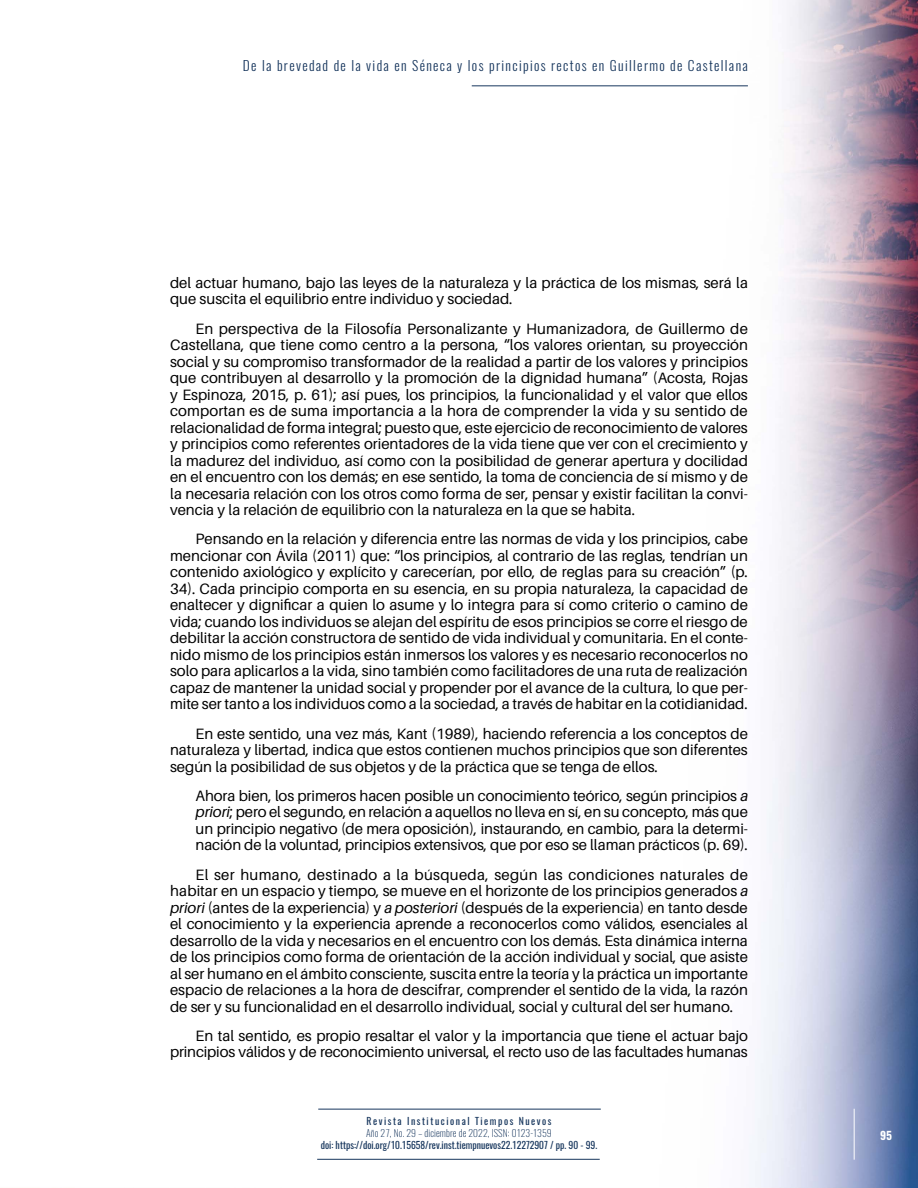
<style>
.page{position:relative;width:918px;height:1188px;background:#fff}
.page>*{position:absolute;margin:0;border:0;box-sizing:border-box;transform-origin:0 0}
.t1{font:15px/16.5px "Aileron";color:#000;text-align:justify}
.t2{font:300 13.5px "Oswald";letter-spacing:.1em;color:#17365d}
.t3{font:700 11.25px "Oswald";color:#fff}
.t4{font:9.75px "Oswald";color:#17365d}
.t5{font:200 9.75px "Oswald";letter-spacing:.01em;color:#17365d}
.t6{font:9.75px "Oswald";letter-spacing:.16em;color:#17365d}
.s1{font-style:italic}
</style>
<div class="page">
<img style="left:317px;top:0;width:601px;height:1188px">
<hr style="left:472px;top:85px;width:276px;height:1px;background:#17365d">
<hr style="left:854px;top:1109px;width:1px;height:51px;background:#fff">
<hr style="left:318px;top:1109px;width:283px;height:1px;background:#17365d">
<hr style="left:317px;top:1159px;width:283px;height:1px;background:#17365d">
<p class="t2" style="left:243px;top:57px;width:506px">De la brevedad de la vida en Séneca y los principios rectos en Guillermo de Castellana</p>
<p class="t1" style="left:170px;top:275px;width:579px">del actuar humano, bajo las leyes de la naturaleza y la práctica de los mismas, será la que suscita el equilibrio entre individuo y sociedad.</p>
<p class="t1" style="left:170px;top:320px;width:579px;text-indent:26px">En perspectiva de la Filosofía Personalizante y Humanizadora, de Guillermo de Castellana, que tiene como centro a la persona, “los valores orientan, su proyección social y su compromiso transformador de la realidad a partir de los valores y principios que contribuyen al desarrollo y la promoción de la dignidad humana” (Acosta, Rojas y Espinoza, 2015, p. 61); así pues, los principios, la funcionalidad y el valor que ellos comportan es de suma importancia a la hora de comprender la vida y su sentido de relacionalidad de forma integral; puesto que, este ejercicio de reconocimiento de valores y principios como referentes orientadores de la vida tiene que ver con el crecimiento y la madurez del individuo, así como con la posibilidad de generar apertura y docilidad en el encuentro con los demás; en ese sentido, la toma de conciencia de sí mismo y de la necesaria relación con los otros como forma de ser, pensar y existir facilitan la convi&shy;vencia y la relación de equilibrio con la naturaleza en la que se habita.</p>
<p class="t1" style="left:170px;top:531px;width:579px;text-indent:26px">Pensando en la relación y diferencia entre las normas de vida y los principios, cabe mencionar con Ávila (2011) que: “los principios, al contrario de las reglas, tendrían un contenido axiológico y explícito y carecerían, por ello, de reglas para su creación” (p.<br>34). Cada principio comporta en su esencia, en su propia naturaleza, la capacidad de enaltecer y dignificar a quien lo asume y lo integra para sí como criterio o camino de vida; cuando los individuos se alejan del espíritu de esos principios se corre el riesgo de debilitar la acción constructora de sentido de vida individual y comunitaria. En el conte&shy;nido mismo de los principios están inmersos los valores y es necesario reconocerlos no solo para aplicarlos a la vida, sino también como facilitadores de una ruta de realización capaz de mantener la unidad social y propender por el avance de la cultura, lo que per&shy;mite ser tanto a los individuos como a la sociedad, a través de habitar en la cotidianidad.</p>
<p class="t1" style="left:170px;top:725px;width:579px;text-indent:26px">En este sentido, una vez más, Kant (1989), haciendo referencia a los conceptos de naturaleza y libertad, indica que estos contienen muchos principios que son diferentes según la posibilidad de sus objetos y de la práctica que se tenga de ellos.</p>
<p class="t1" style="left:196px;top:788px;width:554px">Ahora bien, los primeros hacen posible un conocimiento teórico, según principios <span class="s1">a priori</span>; pero el segundo, en relación a aquellos no lleva en sí, en su concepto, más que un principio negativo (de mera oposición), instaurando, en cambio, para la determi&shy;nación de la voluntad, principios extensivos, que por eso se llaman prácticos (p. 69).</p>
<p class="t1" style="left:170px;top:866px;width:579px;text-indent:26px">El ser humano, destinado a la búsqueda, según las condiciones naturales de habitar en un espacio y tiempo, se mueve en el horizonte de los principios generados <span class="s1">a priori</span> (antes de la experiencia) y <span class="s1">a posteriori</span> (después de la experiencia) en tanto desde el conocimiento y la experiencia aprende a reconocerlos como válidos, esenciales al desarrollo de la vida y necesarios en el encuentro con los demás. Esta dinámica interna de los principios como forma de orientación de la acción individual y social, que asiste al ser humano en el ámbito consciente, suscita entre la teoría y la práctica un importante espacio de relaciones a la hora de descifrar, comprender el sentido de la vida, la razón de ser y su funcionalidad en el desarrollo individual, social y cultural del ser humano.</p>
<p class="t1" style="left:170px;top:1028px;width:579px;text-align:right">En tal sentido, es propio resaltar el valor y la importancia que tiene el actuar bajo principios válidos y de reconocimiento universal, el recto uso de las facultades humanas</p>
<p class="t6" style="left:366px;top:1115px;width:187px">Revista Institucional Tiempos Nuevos</p>
<p class="t5" style="left:366px;top:1127px;width:187px">Año 27, No. 29 – diciembre de 2022, ISSN: 0123-1359</p>
<p class="t4" style="left:321px;top:1139px;width:278px">doi: https://doi.org/10.15658/rev.inst.tiempnuevos22.12272907 / pp. 90 - 99.</p>
<p class="t3" style="left:880px;top:1128px;width:13px">95</p>
</div>
